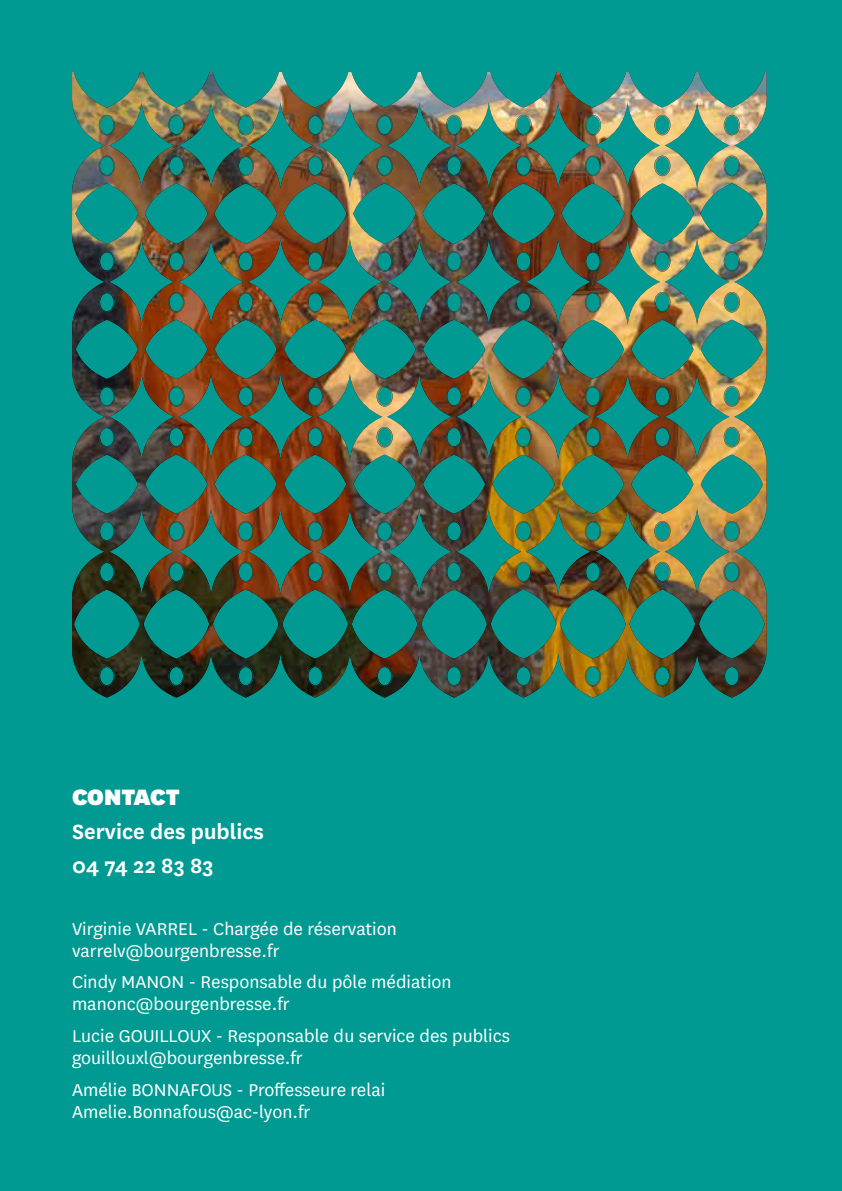
<style>
.page{position:relative;width:842px;height:1191px;background:#009a93}
.page>*{position:absolute;margin:0;border:0;box-sizing:border-box;transform-origin:0 0}
.t1{font:900 26px "National";letter-spacing:-.005em;color:#fff}
.t2{font:600 24px/33.8px "National";color:#fff}
.t3{font:20px/22px "National";color:#fff}
</style>
<div class="page">
<img style="left:72px;top:72px;width:695px;height:625px">
<h1 class="t1" style="left:72px;top:779px;width:109px">CONTACT</h1>
<p class="t2" style="left:72px;top:813px;width:194px">Service des publics<br>04 74 22 83 83</p>
<p class="t3" style="left:72px;top:916px;width:326px">Virginie VARREL - Chargée de réservation varrelv@bourgenbresse.fr</p>
<p class="t3" style="left:72px;top:970px;width:381px">Cindy MANON - Responsable du pôle médiation manonc@bourgenbresse.fr</p>
<p class="t3" style="left:72px;top:1024px;width:440px">Lucie GOUILLOUX - Responsable du service des publics gouillouxl@bourgenbresse.fr</p>
<p class="t3" style="left:72px;top:1078px;width:315px">Amélie BONNAFOUS - Proffesseure relai<br>Amelie.Bonnafous@ac-lyon.fr</p>
</div>
